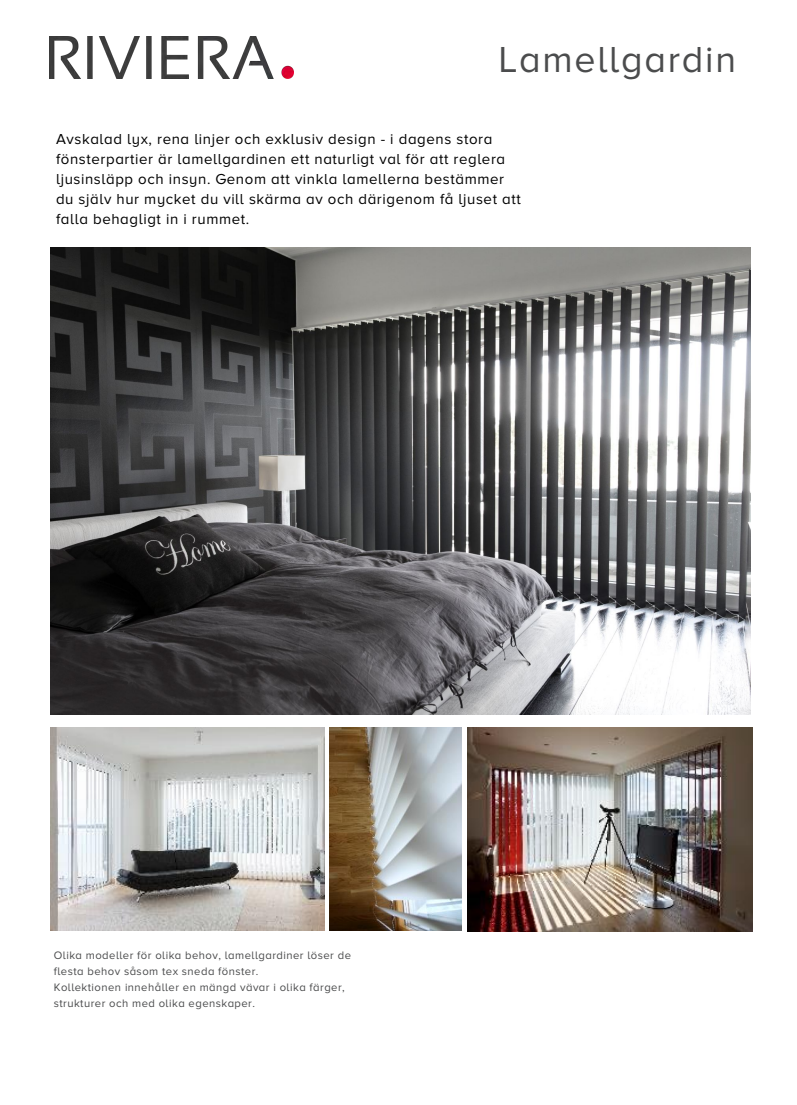
<style>
.page{position:relative;width:797px;height:1105px;background:#fff}
.page>*{position:absolute;margin:0;border:0;box-sizing:border-box;transform-origin:0 0}
.t1{font:37.5px "Proxima Nova A";letter-spacing:.045em;color:#4b4c4d}
.t2{font:15px/20px "Proxima Nova A";letter-spacing:.04em;color:#000}
.t3{font:11.25px/16.2px "Proxima Nova A";letter-spacing:.04em;color:#4b4c4d}
</style>
<div class="page">
<img style="left:49px;top:37px;width:244px;height:41px">
<img style="left:50px;top:247px;width:700px;height:467px">
<img style="left:329px;top:727px;width:133px;height:203px">
<img style="left:467px;top:727px;width:285px;height:204px">
<img style="left:50px;top:728px;width:274px;height:202px">
<h1 class="t1" style="left:499px;top:39px;width:239px">Lamellgardin</h1>
<p class="t2" style="left:56px;top:129px;width:466px">Avskalad lyx, rena linjer och exklusiv design - i dagens stora fönsterpartier är lamellgardinen ett naturligt val för att reglera ljusinsläpp och insyn. Genom att vinkla lamellerna bestämmer du själv hur mycket du vill skärma av och därigenom få ljuset att falla behagligt in i rummet.</p>
<p class="t3" style="left:54px;top:946px;width:299px">Olika modeller för olika behov, lamellgardiner löser de flesta behov såsom tex sneda fönster.<br>Kollektionen innehåller en mängd vävar i olika färger, strukturer och med olika egenskaper.</p>
</div>
